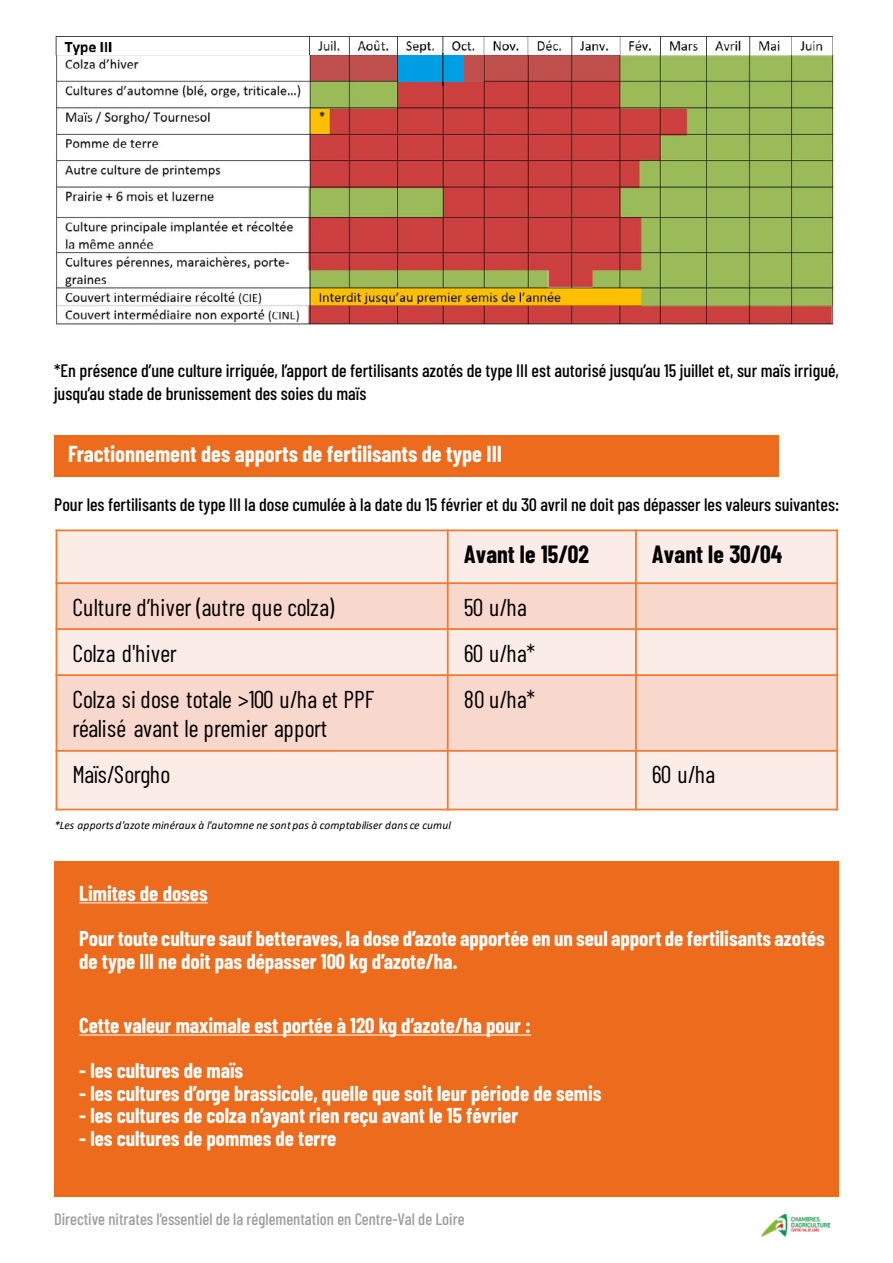
<style>
.page{position:relative;width:893px;height:1263px;background:#fff}
.page>*{position:absolute;margin:0;border:0;box-sizing:border-box;transform-origin:0 0}
.t1{font:24.3px/29.7px "Barlow Condensed";color:#000}
.t2{font:700 24.3px "Barlow Condensed";color:#000}
.t3{font:24.3px "Barlow Condensed";letter-spacing:-.02em;color:#000}
.t4{font:700 22.5px "Barlow Condensed";color:#fff}
.t5{font:700 21px/45px "Barlow Condensed";color:#fff}
.t6{font:500 18px/22.5px "Barlow Condensed";color:#000}
.t7{font:500 16.5px "Barlow Condensed";color:#9d9d9c}
.t8{font:italic 11.55px "Calibri";letter-spacing:.02em;color:#000}
</style>
<div class="page">
<img style="left:56px;top:54px;width:778px;height:271px">
<div style="left:56px;top:530px;width:392px;height:53px;background:#fcece8"></div>
<div style="left:448px;top:530px;width:188px;height:53px;background:#fcece8"></div>
<div style="left:636px;top:530px;width:201px;height:53px;background:#fcece8"></div>
<div style="left:56px;top:583px;width:392px;height:46px;background:#f8d7cd"></div>
<div style="left:448px;top:583px;width:188px;height:46px;background:#f8d7cd"></div>
<div style="left:636px;top:583px;width:201px;height:46px;background:#f8d7cd"></div>
<div style="left:56px;top:629px;width:392px;height:46px;background:#fcece8"></div>
<div style="left:448px;top:629px;width:188px;height:46px;background:#fcece8"></div>
<div style="left:636px;top:629px;width:201px;height:46px;background:#fcece8"></div>
<div style="left:56px;top:675px;width:392px;height:76px;background:#f8d7cd"></div>
<div style="left:448px;top:675px;width:188px;height:76px;background:#f8d7cd"></div>
<div style="left:636px;top:675px;width:201px;height:76px;background:#f8d7cd"></div>
<div style="left:56px;top:751px;width:392px;height:58px;background:#fcece8"></div>
<div style="left:448px;top:751px;width:188px;height:58px;background:#fcece8"></div>
<div style="left:636px;top:751px;width:201px;height:58px;background:#fcece8"></div>
<hr style="left:447px;top:529px;width:2px;height:281px;background:#ed7d31">
<hr style="left:635px;top:529px;width:2px;height:281px;background:#ed7d31">
<hr style="left:56px;top:582px;width:782px;height:2px;background:#ed7d31">
<hr style="left:56px;top:628px;width:782px;height:2px;background:#ed7d31">
<hr style="left:56px;top:674px;width:782px;height:2px;background:#ed7d31">
<hr style="left:56px;top:750px;width:782px;height:2px;background:#ed7d31">
<hr style="left:56px;top:529px;width:1px;height:281px;background:#ed7d31">
<hr style="left:836px;top:529px;width:2px;height:281px;background:#ed7d31">
<hr style="left:56px;top:529px;width:782px;height:2px;background:#ed7d31">
<hr style="left:56px;top:809px;width:782px;height:1px;background:#ed7d31">
<div style="left:54px;top:435px;width:725px;height:41px;background:#ec6b1c"></div>
<div style="left:54px;top:861px;width:785px;height:335px;background:#ec6b1c"></div>
<hr style="left:79px;top:1034px;width:452px;height:1px;background:#fff">
<hr style="left:79px;top:902px;width:129px;height:1px;background:#fff">
<img style="left:761px;top:1213px;width:70px;height:24px">
<img style="left:55px;top:36px;width:778px;height:19px">
<div style="left:398px;top:55px;width:66px;height:26px;background:#009fe3"></div>
<hr style="left:442px;top:53px;width:1px;height:33px;background:#000">
<div style="left:464px;top:55px;width:20px;height:26px;background:#c0504d"></div>
<p class="t6" style="left:54px;top:359px;width:786px">*En présence d’une culture irriguée, l’apport de fertilisants azotés de type III est autorisé jusqu’au 15 juillet et, sur maïs irrigué, jusqu’au stade de brunissement des soies du maïs</p>
<p class="t4" style="left:68px;top:440px;width:436px">Fractionnement des apports de fertilisants de type III</p>
<p class="t6" style="left:54px;top:492px;width:786px">Pour les fertilisants de type III la dose cumulée à la date du 15 février et du 30 avril ne doit pas dépasser les valeurs suivantes:</p>
<p class="t2" style="left:464px;top:539px;width:127px">Avant le 15/02</p>
<p class="t2" style="left:652px;top:539px;width:132px">Avant le 30/04</p>
<p class="t1" style="left:72px;top:591px;width:263px">Culture d’hiver (autre que colza)</p>
<p class="t1" style="left:464px;top:591px;width:65px">50 u/ha</p>
<p class="t1" style="left:72px;top:637px;width:106px">Colza d'hiver</p>
<p class="t1" style="left:464px;top:637px;width:73px">60 u/ha*</p>
<p class="t1" style="left:72px;top:683px;width:304px">Colza si dose totale &gt;100 u/ha et PPF réalisé avant le premier apport</p>
<p class="t1" style="left:464px;top:683px;width:73px">80 u/ha*</p>
<p class="t3" style="left:72px;top:759px;width:100px">Maïs/Sorgho</p>
<p class="t1" style="left:652px;top:759px;width:65px">60 u/ha</p>
<p class="t8" style="left:55px;top:817px;width:398px">*Les apports d'azote minéraux à l'automne ne sont pas à comptabiliser dans ce cumul</p>
<p class="t5" style="left:79px;top:871px;width:747px">Limites de doses<br>Pour toute culture sauf betteraves, la dose d’azote apportée en un seul apport de fertilisants azotés</p>
<p class="t5" style="left:79px;top:938px;width:380px">de type III ne doit pas dépasser 100 kg d’azote/ha.</p>
<p class="t5" style="left:79px;top:1003px;width:453px">Cette valeur maximale est portée à 120 kg d’azote/ha pour :</p>
<p class="t5" style="left:79px;top:1048px;width:166px">- les cultures de maïs</p>
<p class="t5" style="left:79px;top:1070px;width:524px">- les cultures d’orge brassicole, quelle que soit leur période de semis</p>
<p class="t5" style="left:79px;top:1093px;width:440px">- les cultures de colza n’ayant rien reçu avant le 15 février</p>
<p class="t5" style="left:79px;top:1115px;width:258px">- les cultures de pommes de terre</p>
<p class="t7" style="left:54px;top:1209px;width:412px">Directive nitrates l’essentiel de la réglementation en Centre-Val de Loire</p>
</div>
